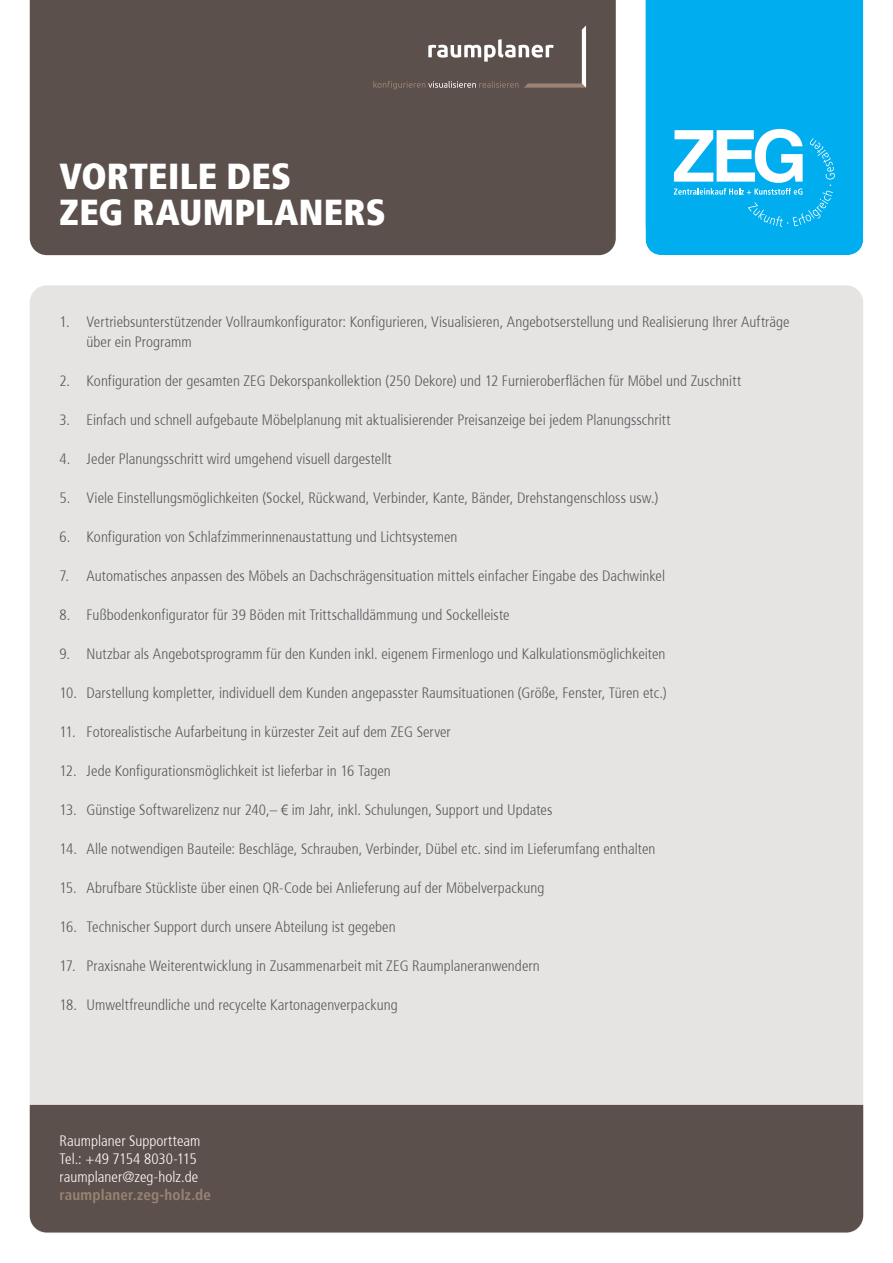
<style>
.page{position:relative;width:893px;height:1263px;background:#fff}
.page>*{position:absolute;margin:0;border:0;box-sizing:border-box;transform-origin:0 0}
.t1{font:900 condensed 36px/36px "Frutiger";letter-spacing:.01em;color:#fff}
.t2{font:300 condensed 15px/19.5px "Frutiger";letter-spacing:.005em;color:#57585a}
.t3{font:300 condensed 15px/18px "Frutiger";letter-spacing:.005em;color:#fff}
.t4{font:700 condensed 15px "Frutiger";letter-spacing:.01em;color:#998372}
</style>
<div class="page">
<div style="left:30px;top:0;width:586px;height:255px;background:#5c504c"></div>
<div style="left:645px;top:0;width:218px;height:255px;background:#00aeef"></div>
<svg style="left:674px;top:116px;width:161px;height:111px"></svg>
<div style="left:30px;top:285px;width:833px;height:948px;background:#e5e4e3;border-radius:17px"></div>
<svg style="left:373px;top:25px;width:213px;height:64px;background:#6b605c"></svg>
<div style="left:30px;top:1105px;width:833px;height:127px;background:#5c504c"></div>
<h1 class="t1" style="left:60px;top:159px;width:328px">VORTEILE DES<br>ZEG RAUMPLANERS</h1>
<p class="t2" style="left:87px;top:312px;width:705px;text-indent:-27px">1. Vertriebsunterstützender Vollraumkonfigurator: Konfigurieren, Visualisieren, Angebotserstellung und Realisierung Ihrer Aufträge über ein Programm</p>
<p class="t2" style="left:60px;top:371px;width:683px">2. Konfiguration der gesamten ZEG Dekorspankollektion (250 Dekore) und 12 Furnieroberflächen für Möbel und Zuschnitt</p>
<p class="t2" style="left:60px;top:410px;width:613px">3. Einfach und schnell aufgebaute Möbelplanung mit aktualisierender Preisanzeige bei jedem Planungsschritt</p>
<p class="t2" style="left:60px;top:449px;width:334px">4. Jeder Planungsschritt wird umgehend visuell dargestellt</p>
<p class="t2" style="left:60px;top:488px;width:600px">5. Viele Einstellungsmöglichkeiten (Sockel, Rückwand, Verbinder, Kante, Bänder, Drehstangenschloss usw.)</p>
<p class="t2" style="left:60px;top:527px;width:399px">6. Konfiguration von Schlafzimmerinnenaustattung und Lichtsystemen</p>
<p class="t2" style="left:60px;top:566px;width:607px">7. Automatisches anpassen des Möbels an Dachschrägensituation mittels einfacher Eingabe des Dachwinkel</p>
<p class="t2" style="left:60px;top:605px;width:451px">8. Fußbodenkonfigurator für 39 Böden mit Trittschalldämmung und Sockelleiste</p>
<p class="t2" style="left:60px;top:644px;width:607px">9. Nutzbar als Angebotsprogramm für den Kunden inkl. eigenem Firmenlogo und Kalkulationsmöglichkeiten</p>
<p class="t2" style="left:60px;top:683px;width:609px">10. Darstellung kompletter, individuell dem Kunden angepasster Raumsituationen (Größe, Fenster, Türen etc.)</p>
<p class="t2" style="left:60px;top:722px;width:393px">11. Fotorealistische Aufarbeitung in kürzester Zeit auf dem ZEG Server</p>
<p class="t2" style="left:60px;top:761px;width:333px">12. Jede Konfigurationsmöglichkeit ist lieferbar in 16 Tagen</p>
<p class="t2" style="left:60px;top:800px;width:494px">13. Günstige Softwarelizenz nur 240,– € im Jahr, inkl. Schulungen, Support und Updates</p>
<p class="t2" style="left:60px;top:839px;width:597px">14. Alle notwendigen Bauteile: Beschläge, Schrauben, Verbinder, Dübel etc. sind im Lieferumfang enthalten</p>
<p class="t2" style="left:60px;top:878px;width:486px">15. Abrufbare Stückliste über einen QR-Code bei Anlieferung auf der Möbelverpackung</p>
<p class="t2" style="left:60px;top:917px;width:338px">16. Technischer Support durch unsere Abteilung ist gegeben</p>
<p class="t2" style="left:60px;top:956px;width:482px">17. Praxisnahe Weiterentwicklung in Zusammenarbeit mit ZEG Raumplaneranwendern</p>
<p class="t2" style="left:60px;top:995px;width:340px">18. Umweltfreundliche und recycelte Kartonagenverpackung</p>
<p class="t3" style="left:60px;top:1132px;width:142px">Raumplaner Supportteam<br>Tel.: +49 7154 8030-115 raumplaner@zeg-holz.de</p>
<p class="t4" style="left:60px;top:1186px;width:153px">raumplaner.zeg-holz.de</p>
</div>
